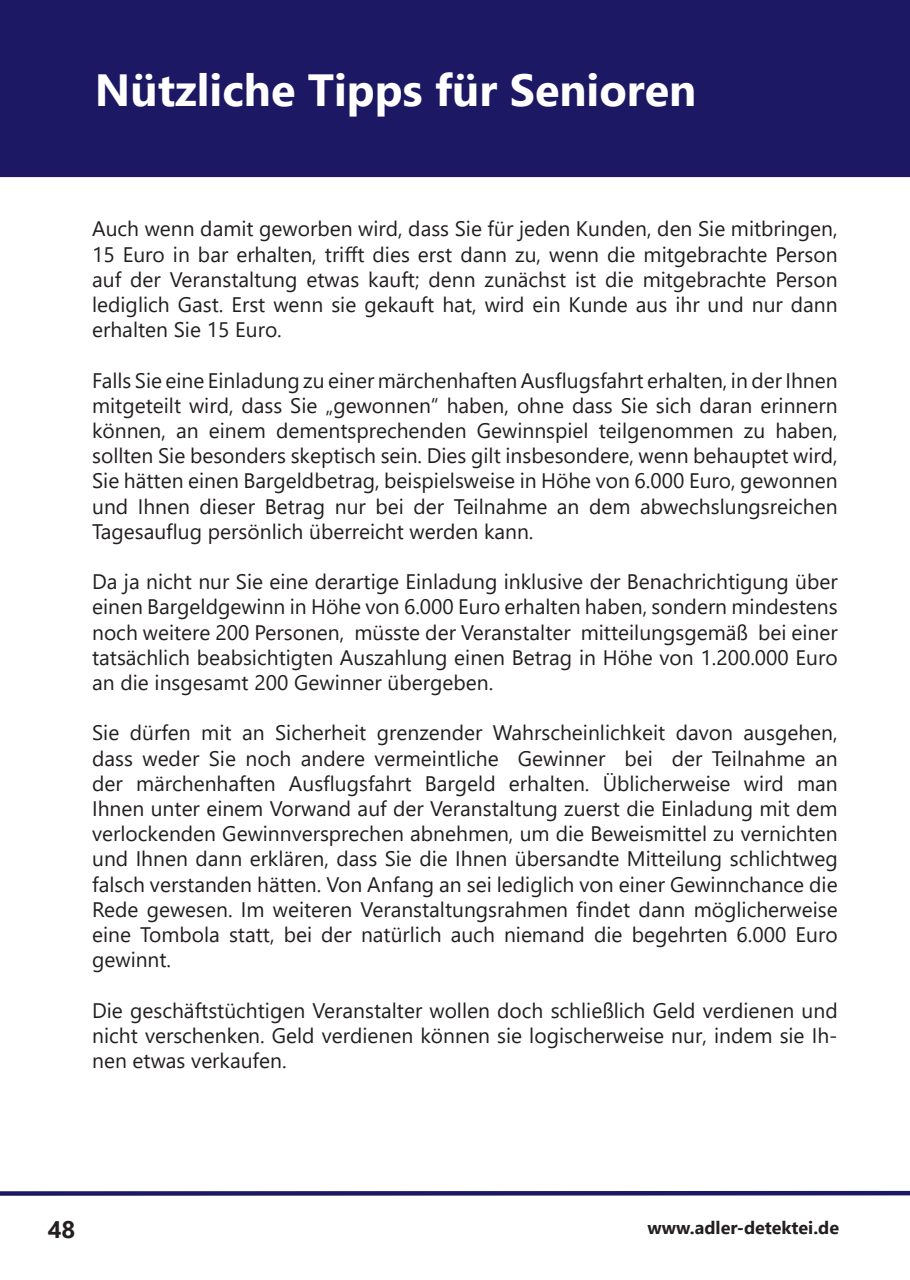
<style>
.page{position:relative;width:910px;height:1280px;background:#fff}
.page>*{position:absolute;margin:0;border:0;box-sizing:border-box;transform-origin:0 0}
.t1{font:700 45px "Segoe UI";color:#fff}
.t2{font:700 24px "Segoe UI";color:#231f20}
.t3{font:21px/25.2px "Segoe UI";color:#231f20;text-align:justify}
.t4{font:700 18px "Segoe UI";color:#231f20}
</style>
<div class="page">
<div style="left:0;top:0;width:910px;height:178px;background:#1d1863"></div>
<svg style="left:0;top:1190px;width:910px;height:6px"></svg>
<h1 class="t1" style="left:95px;top:47px;width:603px">Nützliche Tipps für Senioren</h1>
<p class="t3" style="left:92px;top:214px;width:747px">Auch wenn damit geworben wird, dass Sie für jeden Kunden, den Sie mitbringen, 15 Euro in bar erhalten, trifft dies erst dann zu, wenn die mitgebrachte Person auf der Veranstaltung etwas kauft; denn zunächst ist die mitgebrachte Person lediglich Gast. Erst wenn sie gekauft hat, wird ein Kunde aus ihr und nur dann erhalten Sie 15 Euro.</p>
<p class="t3" style="left:92px;top:366px;width:747px">Falls Sie eine Einladung zu einer märchenhaften Ausflugsfahrt erhalten, in der Ihnen mitgeteilt wird, dass Sie „gewonnen“ haben, ohne dass Sie sich daran erinnern können, an einem dementsprechenden Gewinnspiel teilgenommen zu haben, sollten Sie besonders skeptisch sein. Dies gilt insbesondere, wenn behauptet wird, Sie hätten einen Bargeldbetrag, beispielsweise in Höhe von 6.000 Euro, gewonnen und Ihnen dieser Betrag nur bei der Teilnahme an dem abwechslungsreichen Tagesauflug persönlich überreicht werden kann.</p>
<p class="t3" style="left:92px;top:567px;width:747px">Da ja nicht nur Sie eine derartige Einladung inklusive der Benachrichtigung über einen Bargeldgewinn in Höhe von 6.000 Euro erhalten haben, sondern mindestens noch weitere 200 Personen, müsste der Veranstalter mitteilungsgemäß bei einer tatsächlich beabsichtigten Auszahlung einen Betrag in Höhe von 1.200.000 Euro an die insgesamt 200 Gewinner übergeben.</p>
<p class="t3" style="left:92px;top:718px;width:747px">Sie dürfen mit an Sicherheit grenzender Wahrscheinlichkeit davon ausgehen, dass weder Sie noch andere vermeintliche Gewinner bei der Teilnahme an der märchenhaften Ausflugsfahrt Bargeld erhalten. Üblicherweise wird man Ihnen unter einem Vorwand auf der Veranstaltung zuerst die Einladung mit dem verlockenden Gewinnversprechen abnehmen, um die Beweismittel zu vernichten und Ihnen dann erklären, dass Sie die Ihnen übersandte Mitteilung schlichtweg falsch verstanden hätten. Von Anfang an sei lediglich von einer Gewinnchance die Rede gewesen. Im weiteren Veranstaltungsrahmen findet dann möglicherweise eine Tombola statt, bei der natürlich auch niemand die begehrten 6.000 Euro gewinnt.</p>
<p class="t3" style="left:92px;top:996px;width:747px">Die geschäftstüchtigen Veranstalter wollen doch schließlich Geld verdienen und nicht verschenken. Geld verdienen können sie logischerweise nur, indem sie Ih&shy;nen etwas verkaufen.</p>
<p class="t2" style="left:48px;top:1207px;width:29px">48</p>
<p class="t4" style="left:648px;top:1210px;width:193px">www.adler-detektei.de</p>
</div>
